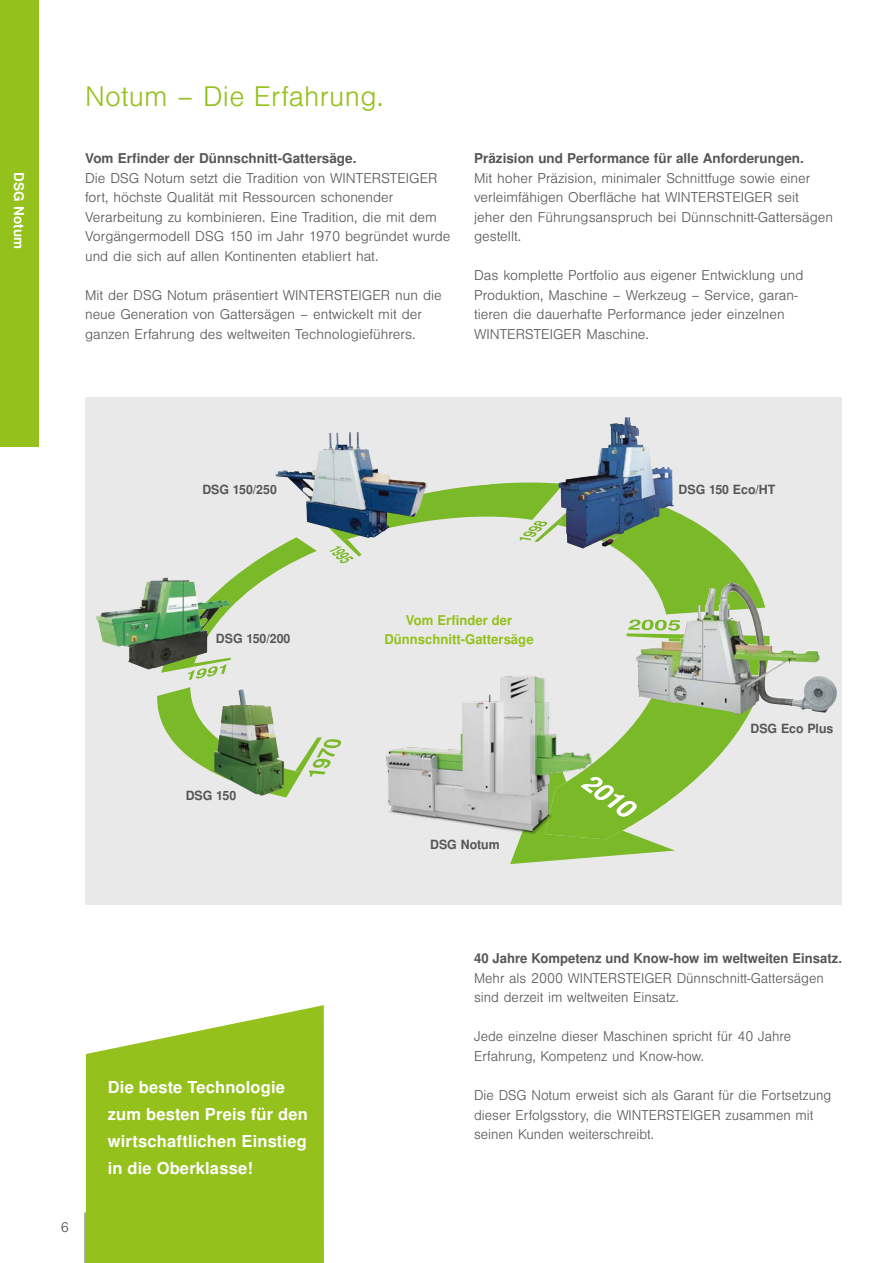
<style>
.page{position:relative;width:893px;height:1263px;background:#fff}
.page>*{position:absolute;margin:0;border:0;box-sizing:border-box;transform-origin:0 0}
.t1{font:300 27px "Nimbus San LOT";letter-spacing:.01em;color:#94c11c}
.t2{font:700 16.5px/27px "Nimbus San LOT";letter-spacing:.01em;color:#fff}
.t3{font:300 13.5px/19.5px "Nimbus San LOT";color:#565656}
.t4{font:700 13.5px "Nimbus San LOT";color:#565656}
.t5{font:700 13.5px/18.3px "Nimbus San LOT";color:#94c11c;text-align:center}
.t6{font:700 13.5px "Nimbus San LOT";letter-spacing:.01em;color:#fff}
.t7{font:700 12.75px "Nimbus San LOT";color:#565656}
</style>
<div class="page">
<hr style="left:85px;top:1212px;width:1px;height:51px;background:#565656">
<div style="left:85px;top:397px;width:757px;height:508px;background:#e9e9e9"></div>
<svg style="left:157px;top:482px;width:613px;height:316px"></svg>
<svg style="left:181px;top:670px;width:50px;height:10px"></svg>
<svg style="left:329px;top:539px;width:33px;height:24px"></svg>
<svg style="left:519px;top:519px;width:40px;height:23px"></svg>
<svg style="left:627px;top:619px;width:9px;height:20px"></svg>
<svg style="left:510px;top:749px;width:165px;height:115px"></svg>
<img style="left:636px;top:582px;width:103px;height:132px">
<img style="left:214px;top:689px;width:70px;height:107px">
<img style="left:96px;top:578px;width:135px;height:92px">
<img style="left:275px;top:432px;width:152px;height:106px">
<img style="left:559px;top:417px;width:116px;height:131px">
<img style="left:377px;top:671px;width:218px;height:170px">
<div style="left:0;top:0;width:38px;height:446px;background:#94c11c"></div>
<svg style="left:86px;top:1005px;width:238px;height:258px;background:#9ec631"></svg>
<p class="t6" style="left:27px;top:172px;width:78px;rotate:90deg">DSG Notum</p>
<h1 class="t1" style="left:85px;top:81px;width:300px">Notum – Die Erfahrung.</h1>
<p class="t4" style="left:85px;top:150px;width:273px">Vom Erfinder der Dünnschnitt-Gattersäge.</p>
<p class="t3" style="left:85px;top:168px;width:367px">Die DSG Notum setzt die Tradition von WINTERSTEIGER fort, höchste Qualität mit Ressourcen schonender Verarbeitung zu kombinieren. Eine Tradition, die mit dem Vorgängermodell DSG 150 im Jahr 1970 begründet wurde und die sich auf allen Kontinenten etabliert hat.</p>
<p class="t3" style="left:85px;top:286px;width:358px">Mit der DSG Notum präsentiert WINTERSTEIGER nun die neue Generation von Gattersägen – entwickelt mit der ganzen Erfahrung des weltweiten Technologieführers.</p>
<p class="t4" style="left:474px;top:150px;width:331px">Präzision und Performance für alle Anforderungen.</p>
<p class="t3" style="left:474px;top:168px;width:360px">Mit hoher Präzision, minimaler Schnittfuge sowie einer verleimfähigen Oberfläche hat WINTERSTEIGER seit<br>jeher den Führungsanspruch bei Dünnschnitt-Gattersägen gestellt.</p>
<p class="t3" style="left:474px;top:266px;width:331px">Das komplette Portfolio aus eigener Entwicklung und Produktion, Maschine – Werkzeug – Service, garan&shy;tieren die dauerhafte Performance jeder einzelnen WINTERSTEIGER Maschine.</p>
<p class="t7" style="left:202px;top:482px;width:76px">DSG 150/250</p>
<p class="t7" style="left:679px;top:482px;width:98px">DSG 150 Eco/HT</p>
<p class="t7" style="left:216px;top:631px;width:76px">DSG 150/200</p>
<p class="t7" style="left:186px;top:788px;width:52px">DSG 150</p>
<p class="t3" style="left:61px;top:1218px;width:10px">6</p>
<p class="t2" style="left:108px;top:1074px;width:201px">Die beste Technologie zum besten Preis für den wirtschaftlichen Einstieg in die Oberklasse!</p>
<p class="t5" style="left:384px;top:612px;width:151px">Vom Erfinder der<br>Dünnschnitt-Gattersäge</p>
<p class="t7" style="left:430px;top:837px;width:71px">DSG Notum</p>
<p class="t7" style="left:750px;top:721px;width:84px">DSG Eco Plus</p>
<p class="t4" style="left:474px;top:950px;width:369px">40 Jahre Kompetenz und Know-how im weltweiten Einsatz.</p>
<p class="t3" style="left:474px;top:969px;width:351px">Mehr als 2000 WINTERSTEIGER Dünnschnitt-Gattersägen sind derzeit im weltweiten Einsatz.</p>
<p class="t3" style="left:474px;top:1027px;width:319px">Jede einzelne dieser Maschinen spricht für 40 Jahre<br>Erfahrung, Kompetenz und Know-how.</p>
<p class="t3" style="left:474px;top:1086px;width:359px">Die DSG Notum erweist sich als Garant für die Fortsetzung dieser Erfolgsstory, die WINTERSTEIGER zusammen mit seinen Kunden weiterschreibt.</p>
</div>
